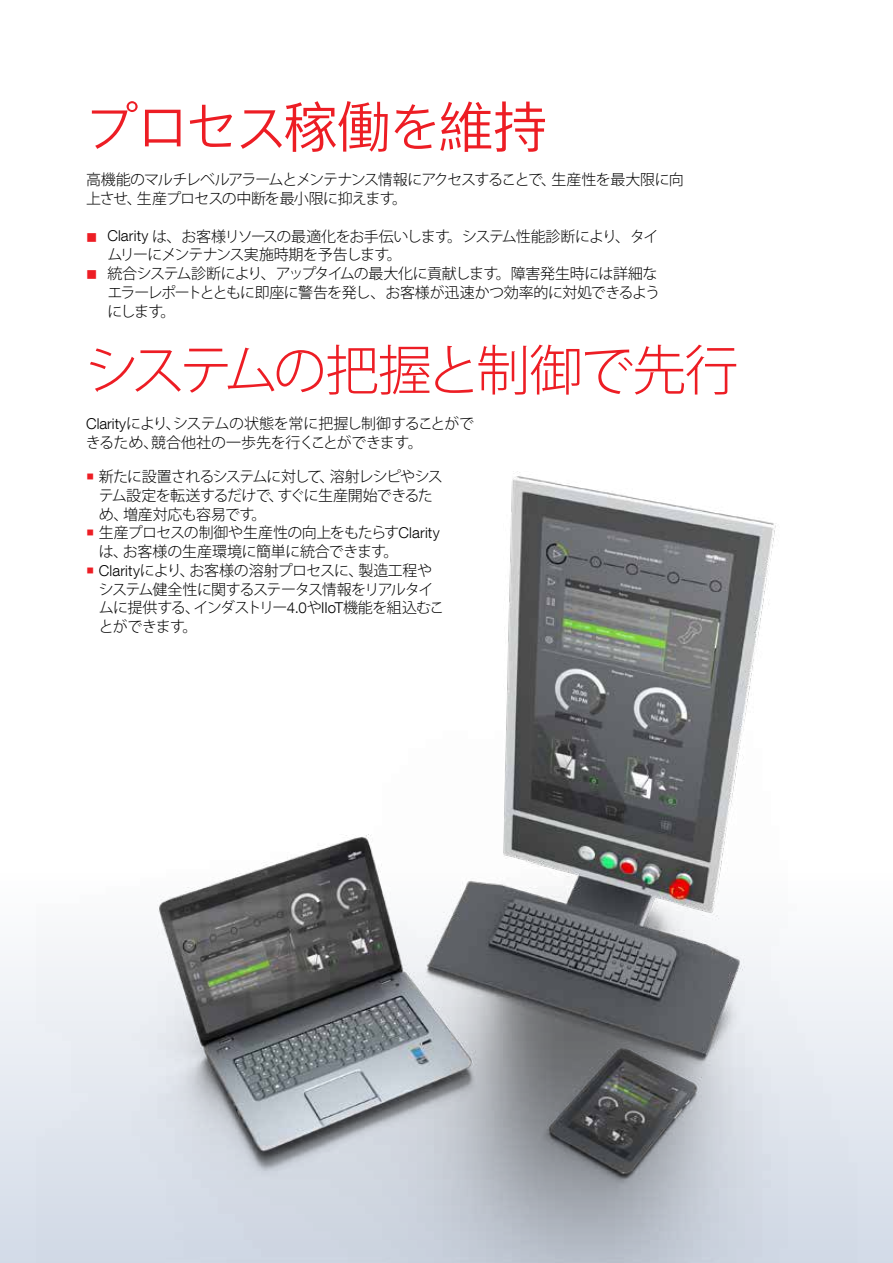
<style>
.page{position:relative;width:893px;height:1263px;background:#fff}
.page>*{position:absolute;margin:0;border:0;box-sizing:border-box;transform-origin:0 0}
.t1{font:300 54px "Koz Go Pro";letter-spacing:-.065em;color:#ed1d24}
.t2{font:300 54px "Nimbus Sans Global";letter-spacing:-.06em;color:#ed1d24}
.t3{font:300 15px/18.8px "Koz Go Pro";letter-spacing:-.05em;color:#000}
.t4{font:300 15px/18.8px "Koz Go Pro";letter-spacing:-.025em;color:#000}
.s1{color:#ed1d24}
.s2{font-family:"Helvetica Neue LT Com"}
</style>
<div class="page">
<div style="left:0;top:858px;width:893px;height:405px;background:linear-gradient(to bottom,#fff,#d2dae7)"></div>
<img style="left:37px;top:472px;width:852px;height:791px">
<svg style="left:87px;top:474px;width:6px;height:6px"></svg>
<svg style="left:87px;top:530px;width:6px;height:6px"></svg>
<svg style="left:87px;top:567px;width:6px;height:6px"></svg>
<h1 class="t2" style="left:85px;top:95px;width:464px">プロセス稼働を維持</h1>
<p class="t3" style="left:86px;top:170px;width:599px">高機能のマルチレベルアラームとメンテナンス情報にアクセスすることで、生産性を最大限に向上させ、生産プロセスの中断を最小限に抑えます。</p>
<p class="t3" style="left:107px;top:227px;width:553px;text-indent:-21px"><span class="s1">■</span> <span class="s2">Clarity</span> は、お客様リソースの最適化をお手伝いします。システム性能診断により、タイムリーにメンテナンス実施時期を予告します。</p>
<p class="t3" style="left:107px;top:264px;width:554px;text-indent:-21px"><span class="s1">■</span> 統合システム診断により、アップタイムの最大化に貢献します。障害発生時には詳細なエラーレポートとともに即座に警告を発し、お客様が迅速かつ効率的に対処できるようにします。</p>
<h1 class="t1" style="left:85px;top:335px;width:655px">システムの把握と制御で先行</h1>
<p class="t4" style="left:86px;top:414px;width:390px"><span class="s2">Clarity</span>により、システムの状態を常に把握し制御することができるため、競合他社の一歩先を行くことができます。</p>
<p class="t3" style="left:99px;top:467px;width:347px">新たに設置されるシステムに対して、溶射レシピやシステム設定を転送するだけで、すぐに生産開始できるため、増産対応も容易です。<br>生産プロセスの制御や生産性の向上をもたらす<span class="s2">Clarity</span>は、お客様の生産環境に簡単に統合できます。<br><span class="s2">Clarity</span>により、お客様の溶射プロセスに、製造工程やシステム健全性に関するステータス情報をリアルタイムに提供する、インダストリー<span class="s2">4.0</span>や<span class="s2">IIoT</span>機能を組込むことができます。</p>
</div>
